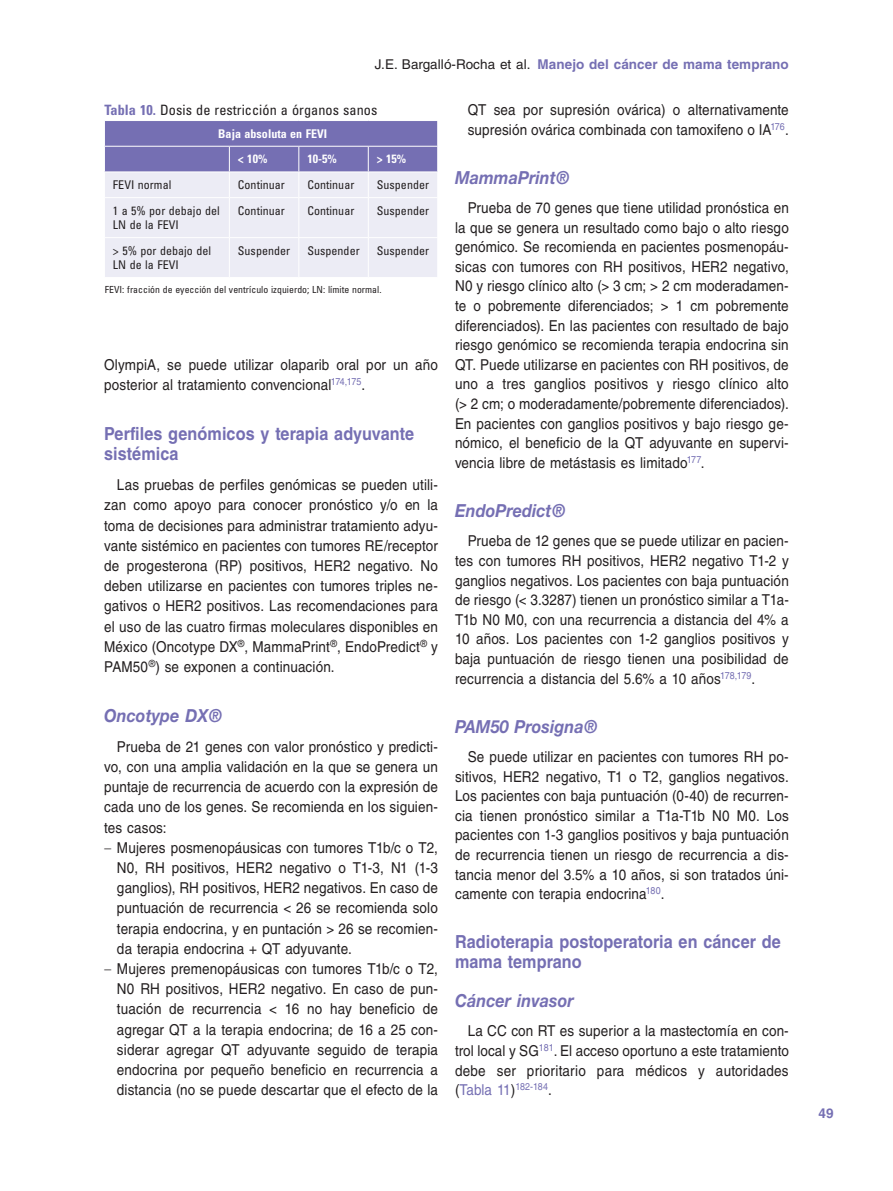
<style>
.page{position:relative;width:893px;height:1191px;background:#fff}
.page>*{position:absolute;margin:0;border:0;box-sizing:border-box;transform-origin:0 0}
.t1{font:700 18px/20.2px "Helvetica LT Std";letter-spacing:.005em;color:#756fb3;scale:.9 1}
.t2{font:italic 700 18px "Helvetica Neue LT Std";letter-spacing:.005em;color:#756fb3;scale:.9 1}
.t3{font:15px/19.6px "Helvetica LT Std";letter-spacing:.01em;color:#231f20;text-align:justify;scale:.9 1}
.t4{font:condensed 14.25px "Univers LT Std";letter-spacing:.005em;color:#231f20}
.t5{font:700 13.5px "Helvetica LT Std";letter-spacing:.005em;color:#756fb3}
.t6{font:condensed 12px/14.2px "Univers LT Std";letter-spacing:.005em;color:#231f20}
.t7{font:700 condensed 12px/25.7px "Univers LT Std";letter-spacing:.005em;color:#fff}
.t8{font:condensed 9.75px "Univers LT Std";letter-spacing:.005em;color:#231f20}
.s1{font-weight:400;color:#231f20}
.s2{font-weight:700;color:#756fb3}
.s3{color:#756fb3}
</style>
<div class="page">
<svg style="left:104px;top:120px;width:334px;height:157px;background:#c7c5e0"></svg>
<hr style="left:104px;top:172px;width:125px;height:1px;background:#fff">
<hr style="left:229px;top:172px;width:70px;height:1px;background:#fff">
<hr style="left:299px;top:172px;width:69px;height:1px;background:#fff">
<hr style="left:368px;top:172px;width:70px;height:1px;background:#fff">
<p class="t5" style="left:375px;top:56px;width:415px"><span class="s1">J.E. Bargalló-Rocha et al.</span> Manejo del cáncer de mama temprano</p>
<p class="t4" style="left:104px;top:100px;width:275px"><span class="s2">Tabla 10.</span> Dosis de restricción a órganos sanos</p>
<p class="t7" style="left:238px;top:121px;width:91px;text-indent:-20px">Baja absoluta en FEVI &lt; 10%</p>
<p class="t7" style="left:307px;top:146px;width:31px">10‑5%</p>
<p class="t7" style="left:377px;top:146px;width:31px">&gt; 15%</p>
<p class="t6" style="left:113px;top:178px;width:60px">FEVI normal</p>
<p class="t6" style="left:238px;top:178px;width:49px">Continuar</p>
<p class="t6" style="left:307px;top:178px;width:49px">Continuar</p>
<p class="t6" style="left:377px;top:178px;width:54px">Suspender</p>
<p class="t6" style="left:113px;top:203px;width:108px">1 a 5% por debajo del<br>LN de la FEVI</p>
<p class="t6" style="left:238px;top:203px;width:49px">Continuar</p>
<p class="t6" style="left:307px;top:203px;width:49px">Continuar</p>
<p class="t6" style="left:377px;top:203px;width:54px">Suspender</p>
<p class="t6" style="left:113px;top:243px;width:100px">&gt; 5% por debajo del<br>LN de la FEVI</p>
<p class="t6" style="left:238px;top:243px;width:54px">Suspender</p>
<p class="t6" style="left:307px;top:243px;width:54px">Suspender</p>
<p class="t6" style="left:377px;top:243px;width:54px">Suspender</p>
<p class="t8" style="left:105px;top:283px;width:278px">FEVI: fracción de eyección del ventrículo izquierdo; LN: límite normal.</p>
<p class="t3" style="left:104px;top:355px;width:372px;line-height:20.2px">OlympiA, se puede utilizar olaparib oral por un año posterior al tratamiento convencional<sup>174,175</sup>.</p>
<p class="t1" style="left:104px;top:423px;width:346px">Perfiles genómicos y terapia adyuvante sistémica</p>
<p class="t3" style="left:104px;top:475px;width:372px;line-height:20.2px;text-indent:13px">Las pruebas de perfiles genómicas se pueden utili&shy;zan como apoyo para conocer pronóstico y/o en la toma de decisiones para administrar tratamiento adyu&shy;vante sistémico en pacientes con tumores RE/receptor de progesterona (RP) positivos, HER2 negativo. No deben utilizarse en pacientes con tumores triples ne&shy;gativos o HER2 positivos. Las recomendaciones para el uso de las cuatro firmas moleculares disponibles en México (Oncotype DX<sup>®</sup>, MammaPrint<sup>®</sup>, EndoPredict<sup>®</sup> y PAM50<sup>®</sup>) se exponen a continuación.</p>
<p class="t2" style="left:104px;top:704px;width:134px">Oncotype DX®</p>
<p class="t3" style="left:104px;top:736px;width:372px;line-height:20.2px;text-indent:13px">Prueba de 21 genes con valor pronóstico y predicti&shy;vo, con una amplia validación en la que se genera un puntaje de recurrencia de acuerdo con la expresión de cada uno de los genes. Se recomienda en los siguien&shy;tes casos:</p>
<p class="t3" style="left:117px;top:837px;width:358px;line-height:20.2px;text-align:left">Mujeres posmenopáusicas con tumores T1b/c o T2, N0, RH positivos, HER2 negativo o T1-3, N1 (1-3 ganglios), RH positivos, HER2 negativos. En caso de puntuación de recurrencia &lt; 26 se recomienda solo terapia endocrina, y en puntación &gt; 26 se recomien&shy;da terapia endocrina + QT adyuvante.<br>Mujeres premenopáusicas con tumores T1b/c o T2, N0 RH positivos, HER2 negativo. En caso de pun&shy;tuación de recurrencia &lt; 16 no hay beneficio de agregar QT a la terapia endocrina; de 16 a 25 con&shy;siderar agregar QT adyuvante seguido de terapia endocrina por pequeño beneficio en recurrencia a distancia (no se puede descartar que el efecto de la</p>
<p class="t3" style="left:468px;top:100px;width:358px">QT sea por supresión ovárica) o alternativamente supresión ovárica combinada con tamoxifeno o IA<sup>176</sup>.</p>
<p class="t2" style="left:455px;top:166px;width:130px">MammaPrint®</p>
<p class="t3" style="left:455px;top:198px;width:372px;text-indent:13px">Prueba de 70 genes que tiene utilidad pronóstica en la que se genera un resultado como bajo o alto riesgo genómico. Se recomienda en pacientes posmenopáu&shy;sicas con tumores con RH positivos, HER2 negativo, N0 y riesgo clínico alto (&gt; 3 cm; &gt; 2 cm moderadamen&shy;te o pobremente diferenciados; &gt; 1 cm pobremente diferenciados). En las pacientes con resultado de bajo riesgo genómico se recomienda terapia endocrina sin QT. Puede utilizarse en pacientes con RH positivos, de uno a tres ganglios positivos y riesgo clínico alto (&gt; 2 cm; o moderadamente/pobremente diferenciados).<br>En pacientes con ganglios positivos y bajo riesgo ge&shy;nómico, el beneficio de la QT adyuvante en supervi&shy;vencia libre de metástasis es limitado<sup>177</sup>.</p>
<p class="t2" style="left:455px;top:499px;width:125px">EndoPredict®</p>
<p class="t3" style="left:455px;top:531px;width:372px;text-indent:13px">Prueba de 12 genes que se puede utilizar en pacien&shy;tes con tumores RH positivos, HER2 negativo T1-2 y ganglios negativos. Los pacientes con baja puntuación de riesgo (&lt; 3.3287) tienen un pronóstico similar a T1a-T1b N0 M0, con una recurrencia a distancia del 4% a 10 años. Los pacientes con 1-2 ganglios positivos y baja puntuación de riesgo tienen una posibilidad de recurrencia a distancia del 5.6% a 10 años<sup>178,179</sup>.</p>
<p class="t2" style="left:455px;top:715px;width:161px">PAM50 Prosigna®</p>
<p class="t3" style="left:455px;top:747px;width:372px;text-indent:13px">Se puede utilizar en pacientes con tumores RH po&shy;sitivos, HER2 negativo, T1 o T2, ganglios negativos.<br>Los pacientes con baja puntuación (0-40) de recurren&shy;cia tienen pronóstico similar a T1a-T1b N0 M0. Los pacientes con 1-3 ganglios positivos y baja puntuación de recurrencia tienen un riesgo de recurrencia a dis&shy;tancia menor del 3.5% a 10 años, si son tratados úni&shy;camente con terapia endocrina<sup>180</sup>.</p>
<p class="t1" style="left:455px;top:931px;width:364px;line-height:19.6px">Radioterapia postoperatoria en cáncer de mama temprano</p>
<p class="t2" style="left:455px;top:989px;width:133px">Cáncer invasor</p>
<p class="t3" style="left:455px;top:1021px;width:372px;text-indent:13px">La CC con RT es superior a la mastectomía en con&shy;trol local y SG<sup>181</sup>. El acceso oportuno a este tratamiento debe ser prioritario para médicos y autoridades (<span class="s3">Tabla 11</span>)<sup>182-184</sup>.</p>
<p class="t5" style="left:819px;top:1104px;width:17px">49</p>
</div>
